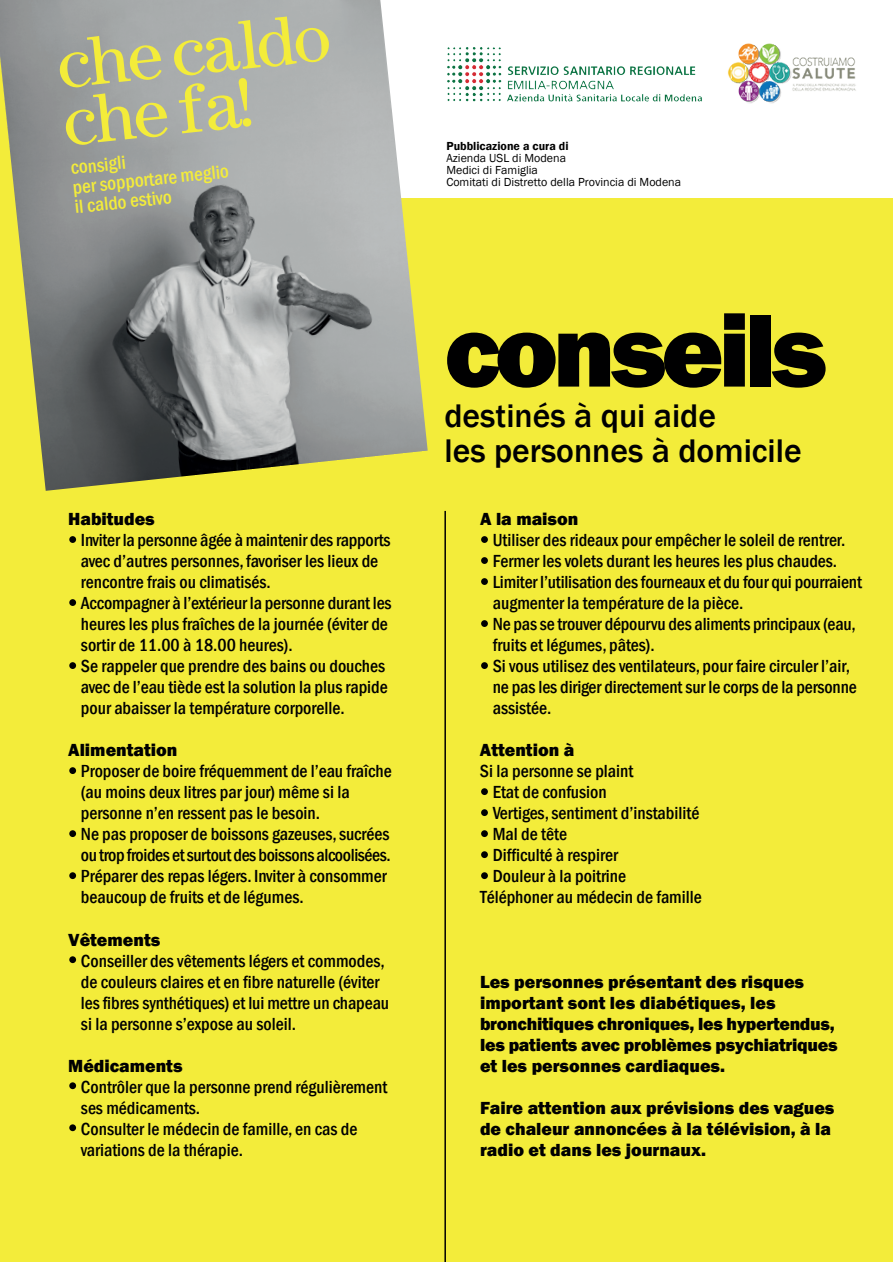
<style>
.page{position:relative;width:893px;height:1262px;background:#fff}
.page>*{position:absolute;margin:0;border:0;box-sizing:border-box;transform-origin:0 0}
.t1{font:800 106.5px "Franklin Gothic";letter-spacing:-.05em;color:#000001}
.t2{font:60px/57.8px "Century";color:#f3ec3a}
.t3{font:500 33.6px/34.5px "Franklin Gothic";color:#000001}
.t4{font:500 condensed 19.5px/19.5px "Franklin Gothic";color:#f3ec3a}
.t5{font:500 condensed 18px/21px "Franklin Gothic";color:#000001}
.t6{font:800 18px/21px "Franklin Gothic";color:#000001}
.t7{font:12px/12px "Franklin Gothic";color:#000001}
.t8{font:600 12px "Franklin Gothic";color:#000001}
</style>
<div class="page">
<div style="left:0;top:0;width:892px;height:1262px;background:#f3ec3a"></div>
<div style="left:481px;top:536px;width:7px;height:7px;background:#000001;border-radius:50%"></div>
<div style="left:481px;top:557px;width:7px;height:7px;background:#000001;border-radius:50%"></div>
<div style="left:481px;top:578px;width:7px;height:7px;background:#000001;border-radius:50%"></div>
<div style="left:481px;top:620px;width:7px;height:7px;background:#000001;border-radius:50%"></div>
<div style="left:481px;top:662px;width:7px;height:7px;background:#000001;border-radius:50%"></div>
<div style="left:481px;top:788px;width:7px;height:7px;background:#000001;border-radius:50%"></div>
<div style="left:481px;top:809px;width:7px;height:7px;background:#000001;border-radius:50%"></div>
<div style="left:481px;top:830px;width:7px;height:7px;background:#000001;border-radius:50%"></div>
<div style="left:481px;top:851px;width:7px;height:7px;background:#000001;border-radius:50%"></div>
<div style="left:481px;top:872px;width:7px;height:7px;background:#000001;border-radius:50%"></div>
<div style="left:69px;top:536px;width:7px;height:7px;background:#000001;border-radius:50%"></div>
<div style="left:69px;top:599px;width:7px;height:7px;background:#000001;border-radius:50%"></div>
<div style="left:69px;top:662px;width:7px;height:7px;background:#000001;border-radius:50%"></div>
<div style="left:69px;top:767px;width:7px;height:7px;background:#000001;border-radius:50%"></div>
<div style="left:69px;top:830px;width:7px;height:7px;background:#000001;border-radius:50%"></div>
<div style="left:69px;top:872px;width:7px;height:7px;background:#000001;border-radius:50%"></div>
<div style="left:69px;top:956px;width:7px;height:7px;background:#000001;border-radius:50%"></div>
<div style="left:69px;top:1082px;width:7px;height:7px;background:#000001;border-radius:50%"></div>
<div style="left:69px;top:1124px;width:7px;height:7px;background:#000001;border-radius:50%"></div>
<hr style="left:444px;top:511px;width:2px;height:750px;background:#000001">
<div style="left:353px;top:0;width:539px;height:198px;background:#fff"></div>
<img style="left:447px;top:47px;width:255px;height:55px">
<img style="left:728px;top:43px;width:128px;height:60px">
<img style="left:0;top:0;width:427px;height:491px">
<h2 class="t2" style="left:54px;top:36px;width:276px;rotate:-6deg">che caldo che fa!</h2>
<p class="t4" style="left:70px;top:158px;width:158px;rotate:-6deg">consigli<br>per sopportare meglio il caldo estivo</p>
<p class="t6" style="left:68px;top:509px;width:88px">Habitudes</p>
<p class="t5" style="left:81px;top:529px;width:312px">Inviter la personne âgée à maintenir des rapports avec d’autres personnes, favoriser les lieux de rencontre frais ou climatisés.<br>Accompagner à l’extérieur la personne durant les heures les plus fraîches de la journée (éviter de sortir de 11.00 à 18.00 heures).<br>Se rappeler que prendre des bains ou douches avec de l’eau tiède est la solution la plus rapide pour abaisser la température corporelle.</p>
<p class="t6" style="left:68px;top:740px;width:111px">Alimentation</p>
<p class="t5" style="left:81px;top:760px;width:312px">Proposer de boire fréquemment de l’eau fraîche (au moins deux litres par jour) même si la personne n’en ressent pas le besoin.<br>Ne pas proposer de boissons gazeuses,sucrées ou trop froides etsurtout des boissons alcoolisées.<br>Préparer des repas légers. Inviter à consommer beaucoup de fruits et de légumes.</p>
<p class="t6" style="left:68px;top:929px;width:94px">Vêtements</p>
<p class="t5" style="left:81px;top:949px;width:310px">Conseiller des vêtements légers et commodes, de couleurs claires et en fibre naturelle (éviter les fibres synthétiques) et lui mettre un chapeau si la personne s’expose au soleil.</p>
<p class="t6" style="left:68px;top:1055px;width:116px">Médicaments</p>
<p class="t5" style="left:81px;top:1075px;width:308px">Contrôler que la personne prend régulièrement ses médicaments.<br>Consulter le médecin de famille, en cas de variations de la thérapie.</p>
<p class="t8" style="left:446px;top:138px;width:124px">Pubblicazione a cura di</p>
<p class="t7" style="left:446px;top:152px;width:236px">Azienda USL di Modena<br>Medici di Famiglia<br>Comitati di Distretto della Provincia di Modena</p>
<h1 class="t1" style="left:444px;top:282px;width:384px">conseils</h1>
<h3 class="t3" style="left:444px;top:399px;width:359px">destinés à qui aide<br>les personnes à domicile</h3>
<p class="t6" style="left:480px;top:509px;width:100px">A la maison</p>
<p class="t5" style="left:492px;top:529px;width:370px">Utiliser des rideaux pour empêcher le soleil de rentrer.<br>Fermer les volets durant les heures les plus chaudes.<br>Limiter l’utilisation des fourneaux et du four qui pourraient augmenter la température de la pièce.<br>Ne pas se trouver dépourvu des aliments principaux (eau, fruits et légumes, pâtes).<br>Si vous utilisez des ventilateurs, pour faire circuler l’air, ne pas les diriger directement sur le corps de la personne assistée.</p>
<p class="t6" style="left:480px;top:740px;width:96px">Attention à</p>
<p class="t5" style="left:480px;top:761px;width:155px">Si la personne se plaint</p>
<p class="t5" style="left:492px;top:781px;width:116px">Etat de confusion</p>
<p class="t5" style="left:492px;top:802px;width:208px">Vertiges, sentiment d’instabilité</p>
<p class="t5" style="left:492px;top:823px;width:76px">Mal de tête</p>
<p class="t5" style="left:492px;top:844px;width:127px">Difficulté à respirer</p>
<p class="t5" style="left:492px;top:865px;width:135px">Douleur à la poitrine</p>
<p class="t5" style="left:480px;top:886px;width:223px">Téléphoner au médecin de famille</p>
<p class="t6" style="left:480px;top:971px;width:359px">Les personnes présentant des risques important sont les diabétiques, les bronchitiques chroniques, les hypertendus, les patients avec problèmes psychiatriques et les personnes cardiaques.</p>
<p class="t6" style="left:480px;top:1097px;width:356px">Faire attention aux prévisions des vagues de chaleur annoncées à la télévision, à la radio et dans les journaux.</p>
</div>
